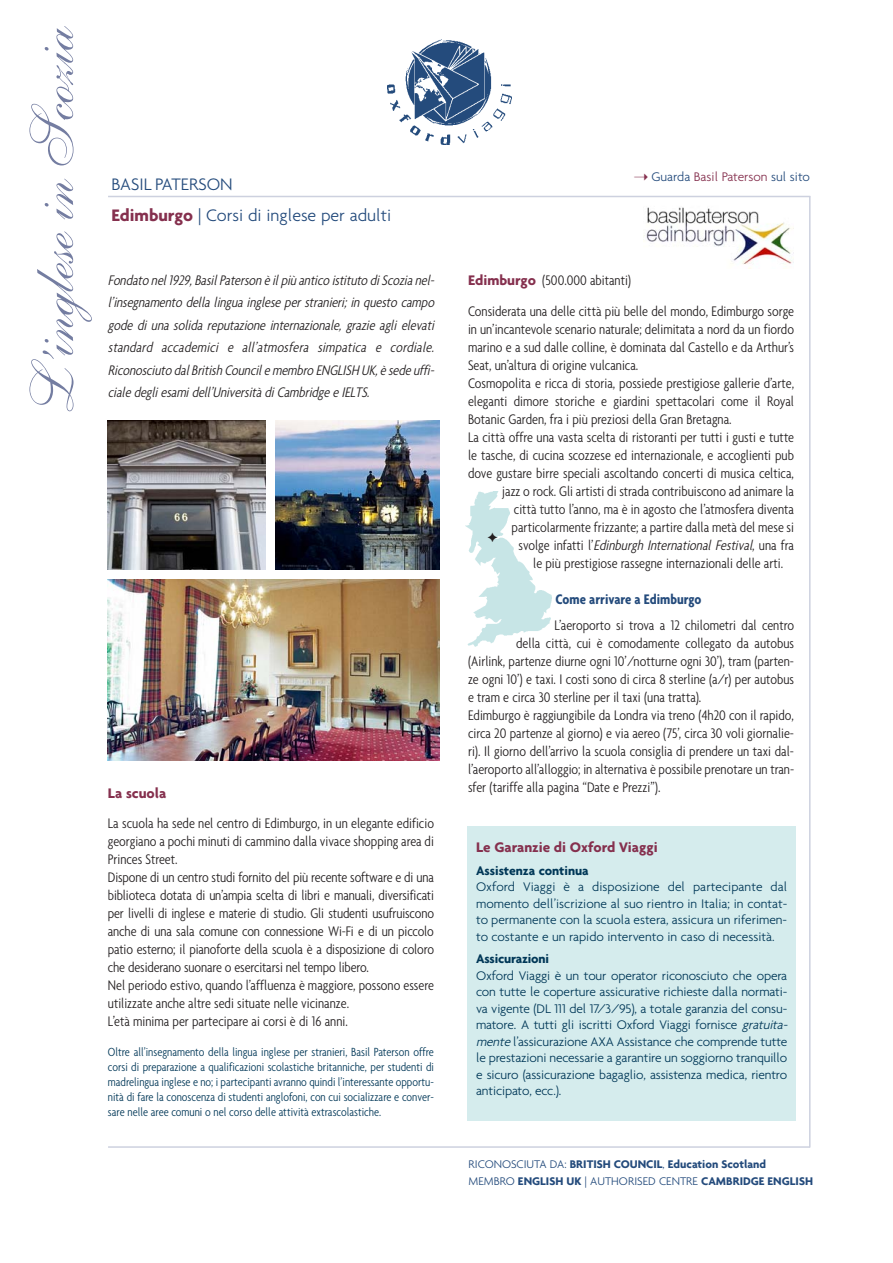
<style>
.page{position:relative;width:893px;height:1263px;background:#fff}
.page>*{position:absolute;margin:0;border:0;box-sizing:border-box;transform-origin:0 0}
.t1{font:60px "Shelley Allegro Script";color:#747da1}
.t2{font:300 18px/31px "Agenda";color:#244b7c}
.t3{font:300 condensed 15px/18px "Agenda";color:#231f20}
.t4{font:italic 300 condensed 15px/22.5px "Agenda";letter-spacing:-.005em;color:#231f20;text-align:justify}
.t5{font:700 15px "Agenda";color:#85304e}
.t6{font:700 condensed 15px "Agenda";color:#244b7c}
.t7{font:300 13.5px/16.5px "Agenda";letter-spacing:-.01em;color:#003757;text-align:justify}
.t8{font:700 13.5px "Agenda";letter-spacing:-.01em;color:#003757}
.t9{font:300 13.5px "Agenda";color:#244b7c}
.t10{font:300 condensed 12.75px/15px "Agenda";color:#003757;text-align:justify}
.t11{font:700 12px/16.5px "Agenda";color:#244b7c}
.s1{font-weight:700;color:#85304e}
.s2{color:#85304e}
.s3{font-weight:700;font-stretch:normal;color:#85304e}
.s4{font-style:normal}
.s5{font-style:italic}
.s6{font-weight:300}
</style>
<div class="page">
<hr style="left:108px;top:196px;width:702px;height:1px;background:#cdd1df">
<hr style="left:108px;top:1146px;width:701px;height:2px;background:#cdd1df">
<hr style="left:809px;top:196px;width:1px;height:952px;background:#cdd1df">
<img style="left:108px;top:420px;width:157px;height:149px">
<img style="left:465px;top:492px;width:86px;height:154px">
<img style="left:275px;top:420px;width:164px;height:149px">
<img style="left:387px;top:39px;width:124px;height:105px">
<img style="left:644px;top:207px;width:148px;height:61px">
<div style="left:467px;top:826px;width:328px;height:294px;background:#d5eced"></div>
<img style="left:108px;top:580px;width:331px;height:181px">
<svg style="left:488px;top:533px;width:9px;height:9px"></svg>
<h1 class="t1" style="left:37px;top:422px;width:397px;rotate:-90deg">L ’inglesein Scozia</h1>
<p class="t2" style="left:111px;top:170px;width:281px">BASIL PATERSON<br><span class="s1">Edimburgo</span> | Corsi di inglese per adulti</p>
<p class="t4" style="left:108px;top:270px;width:330px">Fondato nel1929,BasilPaterson è ilpiù antico istituto diScozia nel&shy;l’insegnamento della lingua inglese per stranieri; in questo campo gode di una solida reputazione internazionale, grazie agli elevati standard accademici e all’atmosfera simpatica e cordiale.<br>Riconosciuto dalBritish Councile membro ENGLISH UK,è sede uffi&shy;ciale degliesamidell’Università diCambridge e IELTS.</p>
<p class="t5" style="left:108px;top:787px;width:60px">La scuola</p>
<p class="t3" style="left:108px;top:816px;width:327px">La scuola ha sede nel centro di Edimburgo, in un elegante edificio georgiano a pochi minuti di cammino dalla vivace shopping area di Princes Street.<br>Dispone di un centro studi fornito del più recente software e di una biblioteca dotata di un’ampia scelta di libri e manuali, diversificati per livelli di inglese e materie di studio. Gli studenti usufruiscono anche di una sala comune con connessione Wi-Fi e di un piccolo patio esterno; il pianoforte della scuola è a disposizione di coloro che desiderano suonare o esercitarsi nel tempo libero.<br>Nel periodo estivo, quando l’affluenza è maggiore, possono essere utilizzate anche altre sedi situate nelle vicinanze.<br>L’età minima per partecipare ai corsi è di 16 anni.</p>
<p class="t10" style="left:108px;top:1046px;width:327px">Oltre all’insegnamento della lingua inglese per stranieri, Basil Paterson offre corsi di preparazione a qualificazioni scolastiche britanniche, per studenti di madrelingua inglese e no; i partecipanti avranno quindi l’interessante opportu&shy;nità di fare la conoscenza di studenti anglofoni, con cui socializzare e conver&shy;sare nelle aree comuni o nel corso delle attività extrascolastiche.</p>
<p class="t9" style="left:634px;top:171px;width:177px"><span class="s2">➝</span> Guarda <span class="s2">Basil Paterson</span> sul sito</p>
<p class="t3" style="left:468px;top:266px;width:327px;line-height:30.8px"><span class="s3">Edimburgo</span> (500.000 abitanti)<br>Considerata una delle città più belle del mondo, Edimburgo sorge</p>
<p class="t3" style="left:468px;top:321px;width:327px">in un’incantevole scenario naturale; delimitata a nord da un fiordo</p>
<p class="t3" style="left:468px;top:339px;width:327px">marino e a sud dalle colline, è dominata dal Castello e da Arthur’s</p>
<p class="t3" style="left:468px;top:357px;width:172px">Seat, un’altura di origine vulcanica.</p>
<p class="t3" style="left:468px;top:375px;width:327px">Cosmopolita e ricca di storia, possiede prestigiose gallerie d’arte,</p>
<p class="t3" style="left:468px;top:393px;width:327px">eleganti dimore storiche e giardini spettacolari come il Royal</p>
<p class="t3" style="left:468px;top:411px;width:265px">Botanic Garden, fra i più preziosi della Gran Bretagna.</p>
<p class="t3" style="left:468px;top:429px;width:327px">La città offre una vasta scelta di ristoranti per tutti i gusti e tutte</p>
<p class="t3" style="left:468px;top:447px;width:327px">le tasche, di cucina scozzese ed internazionale, e accoglienti pub</p>
<p class="t3" style="left:468px;top:465px;width:327px">dove gustare birre speciali ascoltando concerti di musica celtica,</p>
<p class="t3" style="left:502px;top:483px;width:293px">jazz o rock. Gli artisti di strada contribuiscono ad animare la</p>
<p class="t3" style="left:514px;top:501px;width:282px">città tutto l’anno, ma è in agosto che l’atmosfera diventa</p>
<p class="t3" style="left:511px;top:519px;width:284px">particolarmente frizzante; a partire dalla metà del mese si</p>
<p class="t4" style="left:518px;top:535px;width:277px"><span class="s4">s v o l g e i n fa t t i l ’</span> Edinburgh International Festival<span class="s4">, u n a f r a</span></p>
<p class="t3" style="left:533px;top:555px;width:251px">le più prestigiose rassegne internazionali delle arti.</p>
<p class="t6" style="left:555px;top:593px;width:147px">Come arrivare a Edimburgo</p>
<p class="t3" style="left:554px;top:618px;width:241px">L’aeroporto si trova a 12 chilometri dal centro</p>
<p class="t3" style="left:516px;top:636px;width:279px">della città, cui è comodamente collegato da autobus</p>
<p class="t3" style="left:468px;top:654px;width:327px">(Airlink, partenze diurne ogni 10’/notturne ogni 30’), tram (parten-</p>
<p class="t3" style="left:468px;top:672px;width:327px">ze ogni 10’) e taxi. I costi sono di circa 8 sterline (a/r) per autobus</p>
<p class="t3" style="left:468px;top:690px;width:235px">e tram e circa 30 sterline per il taxi (una tratta).</p>
<p class="t3" style="left:468px;top:708px;width:327px">Edimburgo è raggiungibile da Londra via treno (4h20 con il rapido,</p>
<p class="t3" style="left:468px;top:726px;width:327px">circa 20 partenze al giorno) e via aereo (75’, circa 30 voli giornalie-</p>
<p class="t3" style="left:468px;top:744px;width:327px">ri). Il giorno dell’arrivo la scuola consiglia di prendere un taxi dal-</p>
<p class="t3" style="left:468px;top:762px;width:327px">l’aeroporto all’alloggio; in alternativa è possibile prenotare un tran-</p>
<p class="t3" style="left:468px;top:780px;width:194px">sfer (tariffe alla pagina “Date e Prezzi”).</p>
<p class="t5" style="left:476px;top:841px;width:183px">Le Garanzie di Oxford Viaggi</p>
<p class="t8" style="left:476px;top:865px;width:114px">Assistenza continua</p>
<p class="t7" style="left:476px;top:880px;width:313px">Oxford Viaggi è a disposizione del partecipante dal momento dell’iscrizione al suo rientro in Italia; in contat&shy;to permanente con la scuola estera, assicura un riferimen&shy;to costante e un rapido intervento in caso di necessità.</p>
<p class="t8" style="left:476px;top:954px;width:74px">Assicurazioni</p>
<p class="t7" style="left:476px;top:968px;width:315px;text-align:left">Oxford Viaggi è un tour operator riconosciuto che opera con tutte le coperture assicurative richieste dalla normati&shy;va vigente (DL 111 del 17/3/95), a totale garanzia del consu&shy;matore. A tutti gli iscritti Oxford Viaggi fornisce <span class="s5">gratuita&shy;mente</span>l’assicurazione AXA Assistance che comprende tutte le prestazioni necessarie a garantire un soggiorno tranquillo e sicuro (assicurazione bagaglio, assistenza medica, rientro anticipato, ecc.).</p>
<p class="t11" style="left:468px;top:1157px;width:346px"><span class="s6">RICONOSCIUTA DA:</span> BRITISH COUNCIL<span class="s6">,</span> Education Scotland<br><span class="s6">MEMBRO</span> ENGLISH UK <span class="s6">| AUTHORISED CENTRE</span> CAMBRIDGE ENGLISH</p>
</div>
